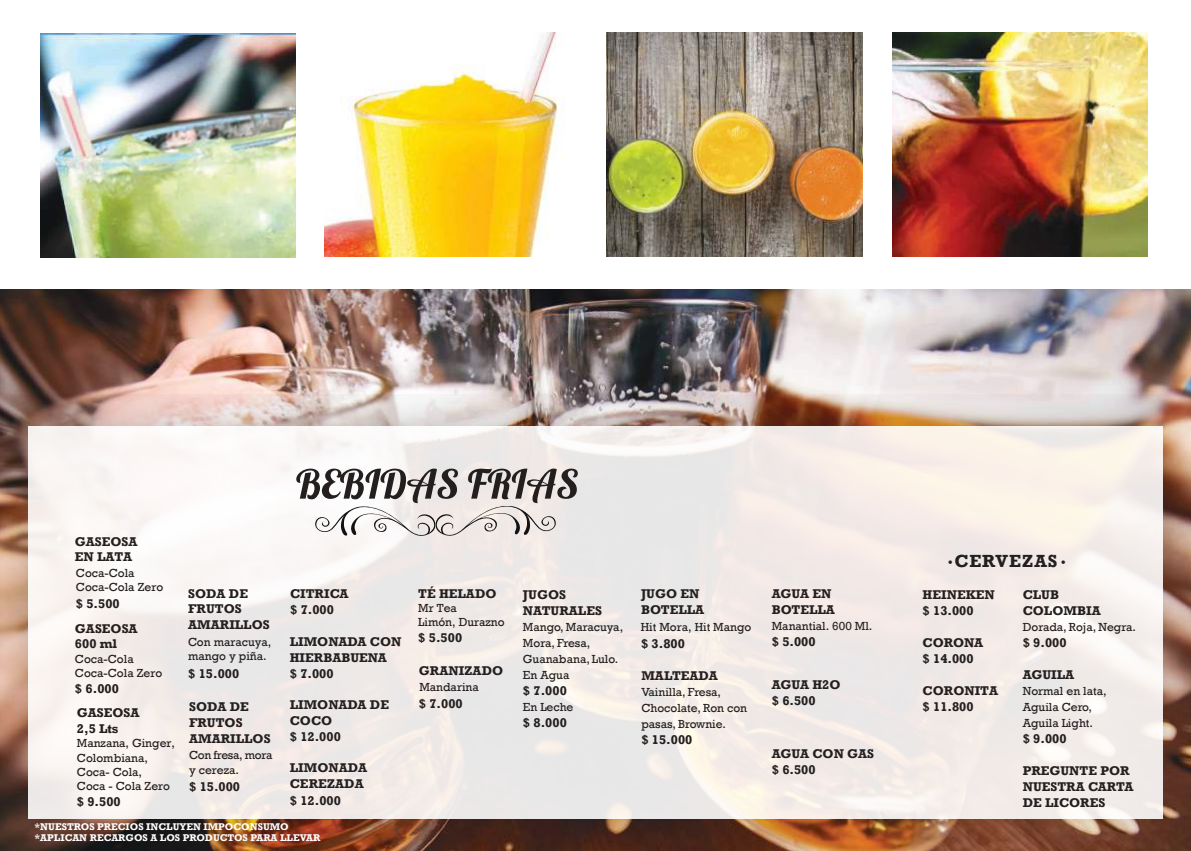
<style>
.page{position:relative;width:1191px;height:851px;background:#fff}
.page>*{position:absolute;margin:0;border:0;box-sizing:border-box;transform-origin:0 0}
.t1{font:700 18px "Rockwell";letter-spacing:.05em;color:#241f1f}
.t2{font:700 13px/16px "Rockwell";color:#241f1f}
.t3{font:12px/14.4px "Rockwell";color:#241f1f}
.t4{font:12px/14.4px "Rockwell";letter-spacing:-.03em;color:#241f1f}
.t5{font:700 10px/11px "Rockwell";color:#fff}
.s1{font-family:"Lobster 1.3";font-weight:400}
</style>
<div class="page">
<img style="left:41px;top:33px;width:255px;height:224px">
<img style="left:324px;top:33px;width:241px;height:224px">
<img style="left:607px;top:33px;width:255px;height:224px">
<img style="left:892px;top:33px;width:255px;height:224px">
<img style="left:0;top:290px;width:1191px;height:104px">
<img style="left:0;top:394px;width:1191px;height:456px">
<svg style="left:28px;top:426px;width:1134px;height:392px;fill:#f2ebe8"></svg>
<svg style="left:296px;top:468px;width:282px;height:68px"></svg>
<p class="t2" style="left:75px;top:533px;width:64px;line-height:15.6px">GASEOSA<br>EN LATA</p>
<p class="t3" style="left:76px;top:565px;width:89px">Coca-Cola<br>Coca-Cola Zero</p>
<p class="t2" style="left:75px;top:591px;width:64px;line-height:24.8px">$ 5.500<br>GASEOSA</p>
<p class="t2" style="left:75px;top:635px;width:44px">600 ml</p>
<p class="t3" style="left:75px;top:651px;width:89px">Coca-Cola<br>Coca-Cola Zero</p>
<p class="t2" style="left:75px;top:676px;width:66px;line-height:24.4px">$ 6.000<br>GASEOSA</p>
<p class="t2" style="left:77px;top:720px;width:43px">2,5 Lts</p>
<p class="t3" style="left:77px;top:736px;width:100px">Manzana, Ginger,<br>Colombiana,<br>Coca- Cola,<br>Coca - Cola Zero</p>
<p class="t2" style="left:77px;top:793px;width:45px">$ 9.500</p>
<p class="t2" style="left:188px;top:585px;width:83px;line-height:15.6px">SODA DE<br>FRUTOS<br>AMARILLOS</p>
<p class="t3" style="left:188px;top:634px;width:85px">Con maracuya, mango y piña.</p>
<p class="t2" style="left:188px;top:665px;width:53px">$ 15.000</p>
<p class="t2" style="left:189px;top:699px;width:83px;line-height:15.6px">SODA DE<br>FRUTOS<br>AMARILLOS</p>
<p class="t4" style="left:189px;top:748px;width:85px">Con fresa, mora y cereza.</p>
<p class="t2" style="left:189px;top:778px;width:53px">$ 15.000</p>
<p class="t2" style="left:290px;top:585px;width:60px">CITRICA $ 7.000</p>
<p class="t2" style="left:290px;top:633px;width:113px">LIMONADA CON<br>HIERBABUENA<br>$ 7.000</p>
<p class="t2" style="left:290px;top:696px;width:101px">LIMONADA DE<br>COCO<br>$ 12.000</p>
<p class="t2" style="left:290px;top:759px;width:79px;line-height:15.6px">LIMONADA<br>CEREZADA</p>
<p class="t2" style="left:290px;top:792px;width:53px">$ 12.000</p>
<p class="t5" style="left:35px;top:821px;width:287px">*NUESTROS PRECIOS INCLUYEN IMPOCONSUMO *APLICAN RECARGOS A LOS PRODUCTOS PARA LLEVAR</p>
<p class="t2" style="left:418px;top:585px;width:80px">TÉ HELADO</p>
<p class="t2" style="left:418px;top:629px;width:45px">$ 5.500</p>
<p class="t3" style="left:418px;top:600px;width:88px">Mr Tea<br>Limón, Durazno</p>
<p class="t2" style="left:419px;top:662px;width:86px">GRANIZADO</p>
<p class="t2" style="left:419px;top:695px;width:45px">$ 7.000</p>
<p class="t3" style="left:419px;top:679px;width:61px">Mandarina</p>
<p class="t2" style="left:523px;top:586px;width:80px">JUGOS<br>NATURALES</p>
<p class="t3" style="left:523px;top:618px;width:102px;line-height:16px">Mango, Maracuya,<br>Mora, Fresa,<br>Guanabana, Lulo.<br>En Agua</p>
<p class="t2" style="left:523px;top:682px;width:45px">$ 7.000</p>
<p class="t3" style="left:523px;top:699px;width:52px">En Leche</p>
<p class="t2" style="left:523px;top:714px;width:45px">$ 8.000</p>
<p class="t2" style="left:641px;top:585px;width:65px">JUGO EN<br>BOTELLA</p>
<p class="t2" style="left:641px;top:635px;width:45px">$ 3.800</p>
<p class="t3" style="left:641px;top:620px;width:112px">Hit Mora, Hit Mango</p>
<p class="t2" style="left:641px;top:667px;width:78px">MALTEADA</p>
<p class="t3" style="left:641px;top:684px;width:107px;line-height:16px">Vainilla, Fresa,<br>Chocolate, Ron con pasas, Brownie.</p>
<p class="t2" style="left:641px;top:731px;width:53px">$ 15.000</p>
<p class="t2" style="left:772px;top:585px;width:65px">AGUA EN<br>BOTELLA</p>
<p class="t3" style="left:772px;top:619px;width:102px">Manantial. 600 Ml.</p>
<p class="t2" style="left:772px;top:633px;width:45px">$ 5.000</p>
<p class="t2" style="left:772px;top:676px;width:70px">AGUA H2O $ 6.500</p>
<p class="t2" style="left:772px;top:745px;width:104px">AGUA CON GAS $ 6.500</p>
<h1 class="t1" style="left:946px;top:550px;width:122px"><span class="s1">•</span>CERVEZAS<span class="s1">•</span></h1>
<p class="t2" style="left:922px;top:586px;width:74px">HEINEKEN $ 13.000</p>
<p class="t2" style="left:922px;top:634px;width:62px">CORONA $ 14.000</p>
<p class="t2" style="left:922px;top:682px;width:77px">CORONITA $ 11.800</p>
<p class="t2" style="left:1022px;top:586px;width:79px">CLUB<br>COLOMBIA</p>
<p class="t3" style="left:1022px;top:620px;width:115px">Dorada, Roja, Negra.</p>
<p class="t2" style="left:1022px;top:634px;width:45px">$ 9.000</p>
<p class="t2" style="left:1022px;top:666px;width:53px">AGUILA</p>
<p class="t3" style="left:1022px;top:683px;width:85px;line-height:16px">Normal en lata,<br>Aguila Cero,<br>Aguila Light.</p>
<p class="t2" style="left:1022px;top:730px;width:45px">$ 9.000</p>
<p class="t2" style="left:1022px;top:762px;width:112px">PREGUNTE POR<br>NUESTRA CARTA<br>DE LICORES</p>
</div>
